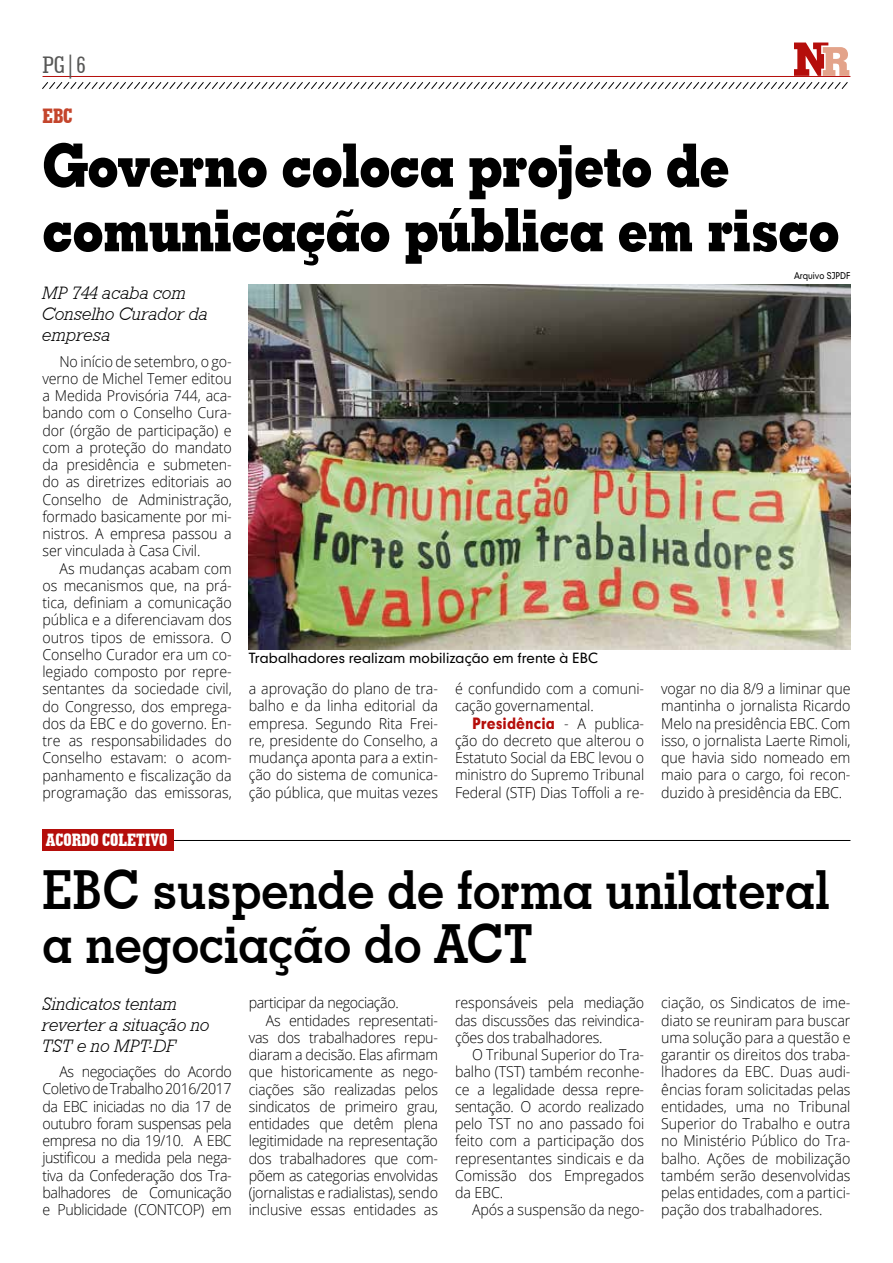
<style>
.page{position:relative;width:893px;height:1263px;background:#fff}
.page>*{position:absolute;margin:0;border:0;box-sizing:border-box;transform-origin:0 0}
.t1{font:700 60px/64.5px "Geometric Slab 703 BT Xtra";letter-spacing:-.01em;color:#000;scale:.9 1}
.t2{font:700 54px/54px "Geometric Slab 703 BT";color:#000;scale:.9 1}
.t3{font:500 condensed 24px "Geometric Slab 703 BT";color:#575756}
.t4{font:21px "Geometric Slab 703 BT Xtra Bold Cond";color:#c4452c}
.t5{font:18px/21px "Geometric Slab 712 BT Light Italic A";color:#000}
.t6{font:18px "Geometric Slab 703 BT Xtra Bold Cond";color:#fff}
.t7{font:300 15px/17.2px "Open Sans";letter-spacing:-.01em;color:#000;text-align:justify;scale:.95 1}
.t8{font:300 15px "Open Sans";letter-spacing:-.03em;color:#000;scale:.95 1}
.t9{font:900 15px "Geometrix";letter-spacing:.005em;color:#b50e0b;scale:.9 1}
.t10{font:13.5px "Geometrix";letter-spacing:.005em;color:#000}
.t11{font:9px "Geometrix";color:#000;scale:.9 1}
.s1{font-family:"Open Sans";font-weight:300;color:#000}
</style>
<div class="page">
<svg style="left:43px;top:43px;width:806px;height:46px"></svg>
<hr style="left:43px;top:76px;width:807px;height:1px;background:#b50e0b">
<img style="left:249px;top:285px;width:601px;height:364px">
<hr style="left:105px;top:840px;width:745px;height:1px;background:#000">
<div style="left:43px;top:830px;width:131px;height:21px;background:#b50e0b"></div>
<h3 class="t3" style="left:43px;top:50px;width:45px">PG|6</h3>
<h3 class="t4" style="left:43px;top:102px;width:32px">EBC</h3>
<h1 class="t1" style="left:43px;top:133px;width:887px">Governo coloca projeto de comunicação pública em risco</h1>
<p class="t5" style="left:43px;top:282px;width:167px">MP 744 acaba com<br>Conselho Curador da empresa</p>
<p class="t7" style="left:43px;top:352px;width:201px;text-indent:17px">No início de setembro, o go&shy;verno de Michel Temer editou a Medida Provisória 744, aca&shy;bando com o Conselho Cura&shy;dor (órgão de participação) e com a proteção do mandato da presidência e submeten&shy;do as diretrizes editoriais ao Conselho de Administração, formado basicamente por mi&shy;nistros. A empresa passou a ser vinculada à Casa Civil.</p>
<p class="t7" style="left:43px;top:559px;width:201px;text-indent:17px">As mudanças acabam com os mecanismos que, na prá&shy;tica, definiam a comunicação pública e a diferenciavam dos outros tipos de emissora. O Conselho Curador era um co&shy;legiado composto por repre&shy;sentantes da sociedade civil, do Congresso, dos emprega&shy;dos da EBC e do governo. En&shy;tre as responsabilidades do Conselho estavam: o acom&shy;panhamento e fiscalização da programação das emissoras,</p>
<p class="t11" style="left:794px;top:270px;width:64px">Arquivo SJPDF</p>
<p class="t10" style="left:249px;top:649px;width:351px">Trabalhadores realizam mobilização em frente à EBC</p>
<p class="t7" style="left:249px;top:679px;width:201px">a aprovação do plano de tra&shy;balho e da linha editorial da empresa. Segundo Rita Frei&shy;re, presidente do Conselho, a mudança aponta para a extin&shy;ção do sistema de comunica&shy;ção pública, que muitas vezes</p>
<p class="t7" style="left:455px;top:679px;width:201px">é confundido com a comuni&shy;cação governamental.</p>
<p class="t7" style="left:661px;top:679px;width:201px">vogar no dia 8/9 a liminar que mantinha o jornalista Ricardo Melo na presidência EBC. Com isso, o jornalista Laerte Rimoli, que havia sido nomeado em maio para o cargo, foi recon&shy;duzido à presidência da EBC.</p>
<p class="t9" style="left:472px;top:713px;width:193px">Presidência <span class="s1">- A publica-</span></p>
<p class="t7" style="left:455px;top:731px;width:201px">ção do decreto que alterou o Estatuto Social da EBC levou o ministro do Supremo Tribunal Federal (STF) Dias Toffoli a re-</p>
<p class="t6" style="left:46px;top:829px;width:123px">ACORDO COLETIVO</p>
<h2 class="t2" style="left:43px;top:862px;width:876px">EBC suspende de forma unilateral a negociação do ACT</h2>
<p class="t8" style="left:249px;top:992px;width:159px">participar da negociação.</p>
<p class="t7" style="left:266px;top:1011px;width:183px">As entidades representati-</p>
<p class="t7" style="left:249px;top:1028px;width:201px">vas dos trabalhadores repu-</p>
<p class="t7" style="left:249px;top:1045px;width:201px">diaram a decisão. Elas afirmam</p>
<p class="t7" style="left:249px;top:1063px;width:201px">que historicamente as nego-</p>
<p class="t7" style="left:249px;top:1080px;width:201px">ciações são realizadas pelos</p>
<p class="t7" style="left:249px;top:1097px;width:201px">sindicatos de primeiro grau,</p>
<p class="t7" style="left:249px;top:1114px;width:201px">entidades que detêm plena</p>
<p class="t7" style="left:249px;top:1132px;width:201px">legitimidade na representação</p>
<p class="t7" style="left:249px;top:1149px;width:201px">dos trabalhadores que com-</p>
<p class="t7" style="left:249px;top:1166px;width:201px">põem as categorias envolvidas</p>
<p class="t7" style="left:249px;top:1183px;width:201px">(jornalistas e radialistas), sendo</p>
<p class="t7" style="left:249px;top:1201px;width:201px">inclusive essas entidades as</p>
<p class="t7" style="left:455px;top:994px;width:201px">responsáveis pela mediação das discussões das reivindica&shy;ções dos trabalhadores.</p>
<p class="t7" style="left:455px;top:1045px;width:201px;text-indent:17px">O Tribunal Superior do Tra&shy;balho (TST) também reconhe&shy;ce a legalidade dessa repre&shy;sentação. O acordo realizado pelo TST no ano passado foi feito com a participação dos representantes sindicais e da Comissão dos Empregados da EBC.</p>
<p class="t7" style="left:472px;top:1201px;width:183px">Após a suspensão da nego-</p>
<p class="t7" style="left:661px;top:994px;width:201px">ciação, os Sindicatos de ime&shy;diato se reuniram para buscar uma solução para a questão e garantir os direitos dos traba&shy;lhadores da EBC. Duas audi&shy;ências foram solicitadas pelas entidades, uma no Tribunal Superior do Trabalho e outra no Ministério Público do Tra&shy;balho. Ações de mobilização também serão desenvolvidas pelas entidades, com a partici&shy;pação dos trabalhadores.</p>
<p class="t5" style="left:43px;top:993px;width:169px">Sindicatos tentam reverter a situação no<br>TST e no MPT-DF</p>
<p class="t7" style="left:43px;top:1063px;width:201px;text-indent:17px">As negociações do Acordo Coletivo de Trabalho 2016/2017 da EBC iniciadas no dia 17 de outubro foram suspensas pela empresa no dia 19/10. A EBC justificou a medida pela nega&shy;tiva da Confederação dos Tra&shy;balhadores de Comunicação e Publicidade (CONTCOP) em</p>
</div>
